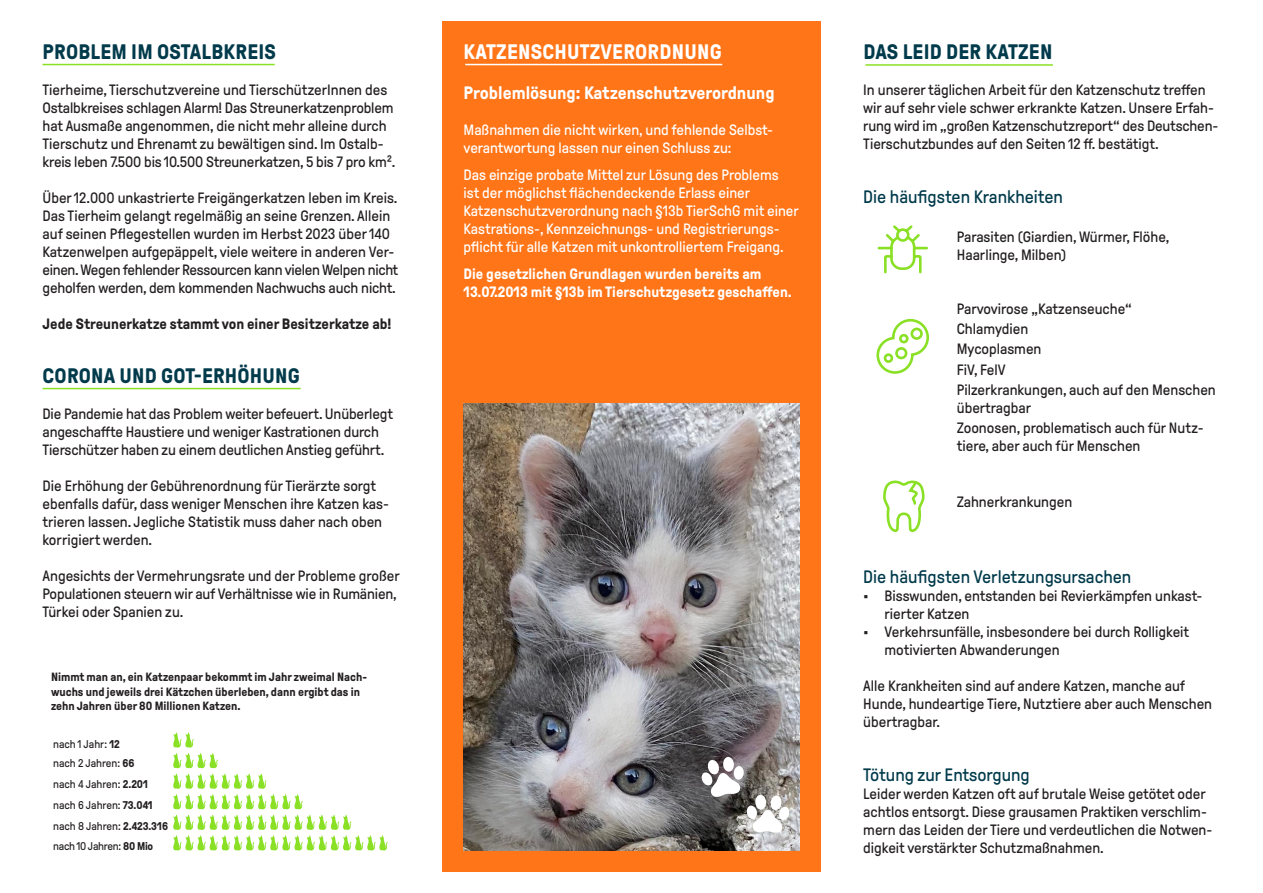
<style>
.page{position:relative;width:1263px;height:893px;background:#fff}
.page>*{position:absolute;margin:0;border:0;box-sizing:border-box;transform-origin:0 0}
.t1{font:700 21px "GT Pressura";letter-spacing:.01em;color:#013a4b}
.t2{font:700 21px "GT Pressura";letter-spacing:.01em;color:#fff}
.t3{font:18px "GT Pressura";color:#013a4b}
.t4{font:700 18px "GT Pressura";color:#fff}
.t5{font:15px/18px "GT Pressura";color:#231f20}
.t6{font:15px/18px "GT Pressura";color:#fff}
.t7{font:700 15px/18px "GT Pressura";color:#fff}
.t8{font:700 15px "GT Pressura";color:#231f20}
.t9{font:700 12px/14.4px "GT Pressura";color:#231f20}
.t10{font:11.25px/20.5px "GT Pressura";color:#231f20}
.s1{font-weight:700}
</style>
<div class="page">
<div style="left:442px;top:21px;width:379px;height:851px;background:#ff7518"></div>
<svg style="left:173px;top:815px;width:215px;height:35px"></svg>
<svg style="left:173px;top:732px;width:130px;height:77px"></svg>
<img style="left:464px;top:404px;width:335px;height:446px">
<svg style="left:701px;top:759px;width:39px;height:38px"></svg>
<div style="left:723px;top:757px;width:11px;height:15px;background:#fff;border-radius:50%"></div>
<div style="left:733px;top:766px;width:11px;height:14px;background:#fff;border-radius:50%"></div>
<svg style="left:746px;top:795px;width:44px;height:38px;background:#d0cfcd"></svg>
<svg style="left:877px;top:225px;width:51px;height:49px"></svg>
<svg style="left:876px;top:318px;width:53px;height:56px"></svg>
<svg style="left:883px;top:480px;width:42px;height:53px"></svg>
<hr style="left:43px;top:64px;width:232px;height:1px;background:#8ae025">
<hr style="left:465px;top:64px;width:257px;height:1px;background:#fff">
<hr style="left:43px;top:388px;width:258px;height:1px;background:#8ae025">
<hr style="left:865px;top:64px;width:188px;height:2px;background:#8ae025">
<h1 class="t1" style="left:43px;top:41px;width:235px">PROBLEM IM OSTALBKREIS</h1>
<p class="t5" style="left:43px;top:81px;width:354px">Tierheime, Tierschutzvereine und TierschützerInnen des Ostalbkreises schlagen Alarm! Das Streunerkatzenproblem hat Ausmaße angenommen, die nicht mehr alleine durch Tierschutz und Ehrenamt zu bewältigen sind. Im Ostalb&shy;kreis leben 7.500 bis 10.500 Streunerkatzen, 5 bis 7 pro km².</p>
<p class="t5" style="left:43px;top:189px;width:357px">Über 12.000 unkastrierte Freigängerkatzen leben im Kreis.<br>Das Tierheim gelangt regelmäßig an seine Grenzen. Allein auf seinen Pflegestellen wurden im Herbst 2023 über 140<br>Katzenwelpen aufgepäppelt, viele weitere in anderen Ver&shy;einen. Wegen fehlender Ressourcen kann vielen Welpen nicht geholfen werden, dem kommenden Nachwuchs auch nicht.</p>
<p class="t8" style="left:43px;top:316px;width:350px">Jede Streunerkatze stammt von einer Besitzerkatze ab!</p>
<h1 class="t1" style="left:43px;top:365px;width:259px">CORONA UND GOT-ERHÖHUNG</h1>
<p class="t5" style="left:43px;top:405px;width:352px">Die Pandemie hat das Problem weiter befeuert. Unüberlegt angeschaffte Haustiere und weniger Kastrationen durch<br>Tierschützer haben zu einem deutlichen Anstieg geführt.</p>
<p class="t5" style="left:43px;top:477px;width:348px">Die Erhöhung der Gebührenordnung für Tierärzte sorgt ebenfalls dafür, dass weniger Menschen ihre Katzen kas&shy;trieren lassen. Jegliche Statistik muss daher nach oben korrigiert werden.</p>
<p class="t5" style="left:43px;top:567px;width:359px">Angesichts der Vermehrungsrate und der Probleme großer<br>Populationen steuern wir auf Verhältnisse wie in Rumänien,<br>Türkei oder Spanien zu.</p>
<p class="t9" style="left:51px;top:670px;width:318px">Nimmt man an, ein Katzenpaar bekommt im Jahr zweimal Nach&shy;wuchs und jeweils drei Kätzchen überleben, dann ergibt das in zehn Jahren über 80 Millionen Katzen.</p>
<p class="t10" style="left:53px;top:733px;width:116px">nach 1 Jahr: <span class="s1">12<br></span>nach 2 Jahren: <span class="s1">66<br></span>nach 4 Jahren: <span class="s1">2.201 </span>nach 6 Jahren: <span class="s1">73.041 </span>nach 8 Jahren: <span class="s1">2.423.316 </span>nach 10 Jahren: <span class="s1">80 Mio</span></p>
<h1 class="t2" style="left:464px;top:41px;width:260px">KATZENSCHUTZVERORDNUNG</h1>
<p class="t4" style="left:463px;top:83px;width:313px">Problemlösung: Katzenschutzverordnung</p>
<p class="t6" style="left:463px;top:121px;width:311px">Maßnahmen die nicht wirken, und fehlende Selbst&shy;verantwortung lassen nur einen Schluss zu:</p>
<p class="t6" style="left:463px;top:166px;width:337px">Das einzige probate Mittel zur Lösung des Problems<br>ist der möglichst flächendeckende Erlass einer Katzenschutzverordnung nach §13b TierSchG mit einer Kastrations-, Kennzeichnungs- und Registrierungs&shy;pflicht für alle Katzen mit unkontrolliertem Freigang.</p>
<p class="t7" style="left:463px;top:265px;width:330px">Die gesetzlichen Grundlagen wurden bereits am<br>13.07.2013 mit §13b im Tierschutzgesetz geschaffen.</p>
<h1 class="t1" style="left:863px;top:41px;width:191px">DAS LEID DER KATZEN</h1>
<p class="t5" style="left:863px;top:81px;width:357px">In unserer täglichen Arbeit für den Katzenschutz treffen wir auf sehr viele schwer erkrankte Katzen. Unsere Erfah&shy;rung wird im „großen Katzenschutzreport“ des Deutschen-Tierschutzbundes auf den Seiten 12 ff. bestätigt.</p>
<p class="t3" style="left:863px;top:187px;width:201px">Die häufigsten Krankheiten</p>
<p class="t5" style="left:957px;top:228px;width:214px">Parasiten (Giardien, Würmer, Flöhe,<br>Haarlinge, Milben)</p>
<p class="t5" style="left:957px;top:299px;width:261px;line-height:20.1px">Parvovirose „Katzenseuche“<br>Chlamydien<br>Mycoplasmen<br>FiV, FelV<br>Pilzerkrankungen, auch auf den Menschen</p>
<p class="t5" style="left:957px;top:398px;width:248px;line-height:20.1px">übertragbar<br>Zoonosen, problematisch auch für Nutz-</p>
<p class="t5" style="left:957px;top:437px;width:185px">tiere, aber auch für Menschen</p>
<p class="t5" style="left:957px;top:493px;width:117px">Zahnerkrankungen</p>
<p class="t3" style="left:863px;top:567px;width:270px">Die häufigsten Verletzungsursachen</p>
<p class="t5" style="left:884px;top:587px;width:319px;text-indent:-21px">• Bisswunden, entstanden bei Revierkämpfen unkast&shy;rierter Katzen</p>
<p class="t5" style="left:884px;top:623px;width:306px;text-indent:-21px">• Verkehrsunfälle, insbesondere bei durch Rolligkeit motivierten Abwanderungen</p>
<p class="t5" style="left:863px;top:677px;width:350px">Alle Krankheiten sind auf andere Katzen, manche auf<br>Hunde, hundeartige Tiere, Nutztiere aber auch Menschen übertragbar.</p>
<p class="t3" style="left:863px;top:765px;width:168px">Tötung zur Entsorgung</p>
<p class="t5" style="left:863px;top:785px;width:351px">Leider werden Katzen oft auf brutale Weise getötet oder achtlos entsorgt. Diese grausamen Praktiken verschlim&shy;mern das Leiden der Tiere und verdeutlichen die Notwen&shy;digkeit verstärkter Schutzmaßnahmen.</p>
</div>
